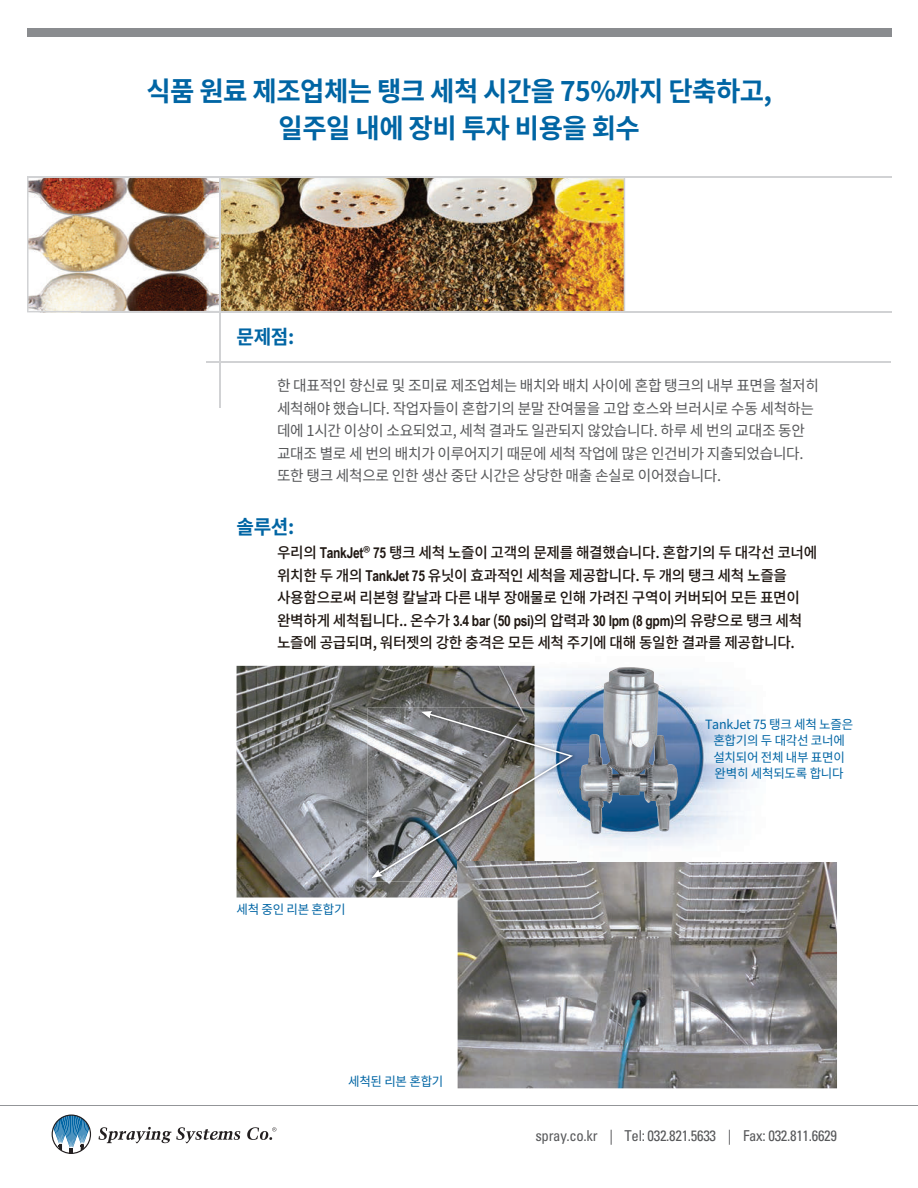
<style>
.page{position:relative;width:918px;height:1188px;background:#fff}
.page>*{position:absolute;margin:0;border:0;box-sizing:border-box;transform-origin:0 0}
.t1{font:700 27px/37.5px "Noto Sans CJ Kkr";letter-spacing:-.02em;color:#0065a4;text-align:center}
.t2{font:700 19.5px "Noto Sans CJ Kkr";letter-spacing:-.02em;color:#0065a4}
.t3{font:500 15px/22.5px "Noto Sans CJ Kkr";letter-spacing:-.02em;color:#1f1712}
.t4{font:15px/22.5px "Noto Sans CJ Kkr";letter-spacing:-.02em;color:#57585a}
.t5{font:condensed 15px "Univers LT Std";letter-spacing:-.02em;color:#57585a}
.t6{font:12.75px/16.5px "Noto Sans CJ Kkr";letter-spacing:-.02em;color:#0065a4;text-align:center}
.s1{font-family:"Arial Narrow";font-weight:700}
</style>
<div class="page">
<img style="left:504px;top:665px;width:246px;height:60px">
<img style="left:576px;top:725px;width:177px;height:137px">
<img style="left:579px;top:668px;width:99px;height:166px">
<hr style="left:27px;top:176px;width:864px;height:2px;background:#d1d2d4">
<hr style="left:81px;top:311px;width:810px;height:2px;background:#d1d2d4">
<hr style="left:219px;top:177px;width:2px;height:230px;background:#d1d2d4">
<hr style="left:206px;top:361px;width:685px;height:2px;background:#d1d2d4">
<div style="left:28px;top:28px;width:864px;height:8px;background:#8a8c8f"></div>
<img style="left:27px;top:178px;width:598px;height:134px">
<img style="left:237px;top:666px;width:298px;height:232px">
<img style="left:458px;top:862px;width:379px;height:226px">
<img style="left:535px;top:707px;width:41px;height:155px">
<img style="left:368px;top:707px;width:167px;height:175px">
<img style="left:458px;top:862px;width:118px;height:20px">
<img style="left:372px;top:711px;width:201px;height:167px">
<svg style="left:52px;top:1115px;width:39px;height:39px"></svg>
<svg style="left:99px;top:1127px;width:141px;height:16px"></svg>
<svg style="left:247px;top:1127px;width:29px;height:13px"></svg>
<hr style="left:0;top:1105px;width:918px;height:1px;background:#939598">
<h1 class="t1" style="left:146px;top:73px;width:627px">식품 원료 제조업체는 탱크 세척 시간을 75%까지 단축하고, 일주일 내에 장비 투자 비용을 회수</h1>
<h2 class="t2" style="left:237px;top:326px;width:59px">문제점:</h2>
<p class="t4" style="left:277px;top:375px;width:544px">한 대표적인 향신료 및 조미료 제조업체는 배치와 배치 사이에 혼합 탱크의 내부 표면을 철저히 세척해야 했습니다. 작업자들이 혼합기의 분말 잔여물을 고압 호스와 브러시로 수동 세척하는 데에 1시간 이상이 소요되었고, 세척 결과도 일관되지 않았습니다. 하루 세 번의 교대조 동안 교대조 별로 세 번의 배치가 이루어지기 때문에 세척 작업에 많은 인건비가 지출되었습니다. 또한 탱크 세척으로 인한 생산 중단 시간은 상당한 매출 손실로 이어졌습니다.</p>
<h2 class="t2" style="left:237px;top:516px;width:59px">솔루션:</h2>
<p class="t3" style="left:277px;top:542px;width:542px">우리의 <span class="s1">TankJet</span>® <span class="s1">75</span> 탱크 세척 노즐이 고객의 문제를 해결했습니다. 혼합기의 두 대각선 코너에 위치한 두 개의 <span class="s1">TankJet 75</span> 유닛이 효과적인 세척을 제공합니다. 두 개의 탱크 세척 노즐을 사용함으로써 리본형 칼날과 다른 내부 장애물로 인해 가려진 구역이 커버되어 모든 표면이 완벽하게 세척됩니다.. 온수가 <span class="s1">3.4 bar</span> (<span class="s1">50 psi)</span>의 압력과 <span class="s1">30 lpm (8 gpm)</span>의 유량으로 탱크 세척 노즐에 공급되며, 워터젯의 강한 충격은 모든 세척 주기에 대해 동일한 결과를 제공합니다.</p>
<p class="t6" style="left:237px;top:901px;width:111px">세척 중인 리본 혼합기</p>
<p class="t6" style="left:348px;top:1074px;width:97px">세척된 리본 혼합기</p>
<p class="t6" style="left:705px;top:716px;width:150px">TankJet 75 탱크 세척 노즐은 혼합기의 두 대각선 코너에 설치되어 전체 내부 표면이 완벽히 세척되도록 합니다</p>
<p class="t5" style="left:535px;top:1126px;width:303px">spray.co.kr | Tel: 032.821.5633 | Fax: 032.811.6629</p>
</div>
